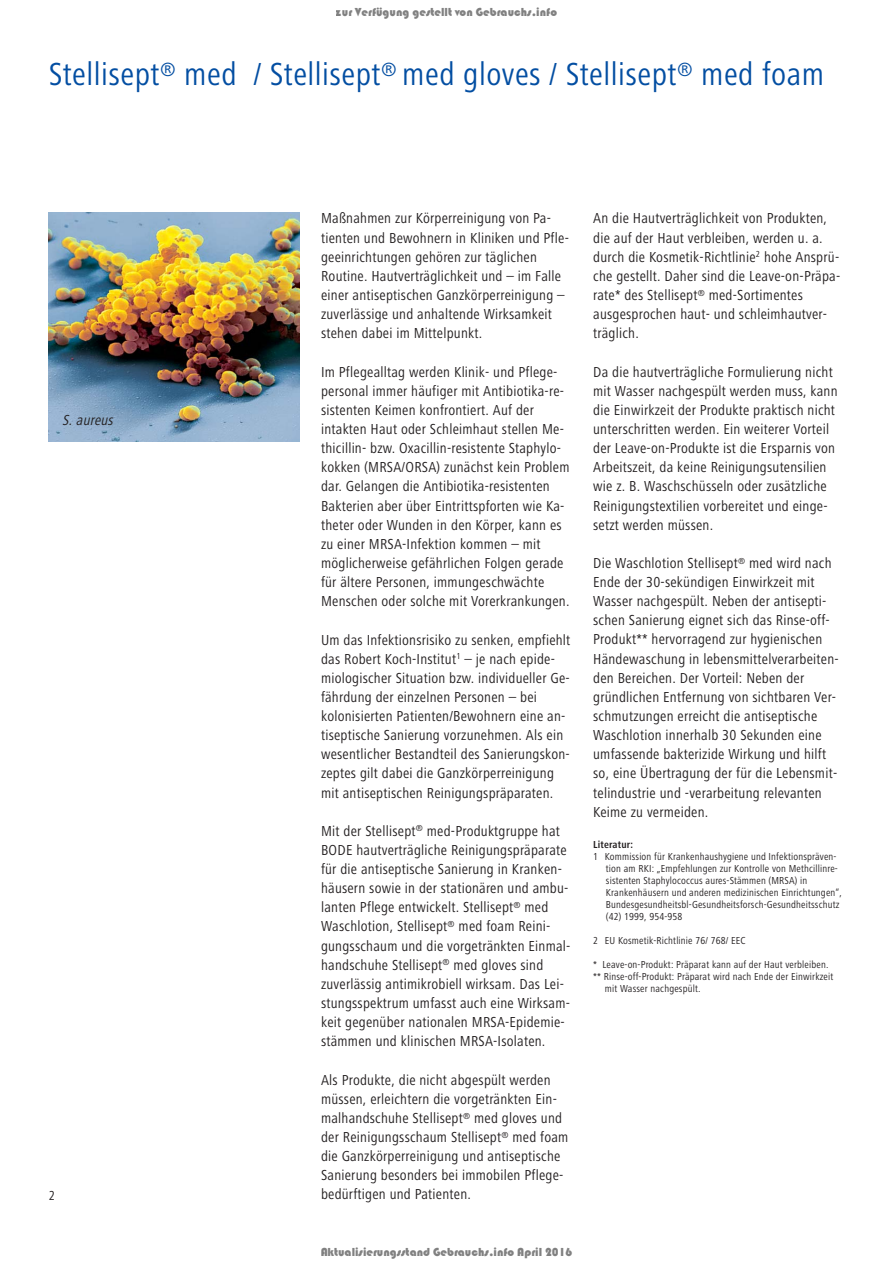
<style>
.page{position:relative;width:893px;height:1263px;background:#fff}
.page>*{position:absolute;margin:0;border:0;box-sizing:border-box;transform-origin:0 0}
.t1{font:33px "Hartmann";letter-spacing:.015em;color:#034ea2}
.t2{font:15px/19.2px "Hartmann";letter-spacing:.015em;color:#231f20}
.t3{font:italic 15px "Hartmann";color:#231f20}
.t4{font:13.5px "Hartmann";color:#231f20}
.t5{font:12px "Bauhaus 93";color:rgb(0 0 0/.5)}
.t6{font:10.5px/12px "Hartmann";letter-spacing:.015em;color:#231f20}
.t7{font:700 10.5px "Hartmann";letter-spacing:.015em;color:#231f20}
</style>
<div class="page">
<img style="left:49px;top:213px;width:251px;height:229px">
<p class="t5" style="left:336px;top:6px;width:223px">zur Verfügung gestellt von Gebrauchs.info</p>
<h1 class="t1" style="left:49px;top:62px;width:777px">Stellisept<sup>®</sup> med / Stellisept<sup>®</sup> med gloves / Stellisept<sup>®</sup> med foam</h1>
<p class="t3" style="left:62px;top:414px;width:55px">S.aureus</p>
<p class="t4" style="left:49px;top:1191px;width:8px">2</p>
<p class="t2" style="left:321px;top:210px;width:249px">Maßnahmen zur Körperreinigung von Pa&shy;tienten und Bewohnern in Kliniken und Pfle&shy;geeinrichtungen gehören zur täglichen Routine. Hautverträglichkeit und – im Falle einer antiseptischen Ganzkörperreinigung – zuverlässige und anhaltende Wirksamkeit stehen dabei im Mittelpunkt.</p>
<p class="t2" style="left:321px;top:363px;width:250px">Im Pflegealltag werden Klinik- und Pflege&shy;personal immer häufiger mit Antibiotika-re&shy;sistenten Keimen konfrontiert. Auf der intakten Haut oder Schleimhaut stellen Me&shy;thicillin- bzw. Oxacillin-resistente Staphylo&shy;kokken (MRSA/ORSA) zunächst kein Problem dar. Gelangen die Antibiotika-resistenten Bakterien aber über Eintrittspforten wie Ka&shy;theter oder Wunden in den Körper, kann es zu einer MRSA-Infektion kommen – mit möglicherweise gefährlichen Folgen gerade für ältere Personen, immungeschwächte Menschen oder solche mit Vorerkrankungen.</p>
<p class="t2" style="left:321px;top:631px;width:251px">Um das Infektionsrisiko zu senken, empfiehlt das Robert Koch-Institut<sup>1</sup> – je nach epide&shy;miologischer Situation bzw. individueller Ge&shy;fährdung der einzelnen Personen – bei kolonisierten Patienten/Bewohnern eine an&shy;tiseptische Sanierung vorzunehmen. Als ein wesentlicher Bestandteil des Sanierungskon&shy;zeptes gilt dabei die Ganzkörperreinigung mit antiseptischen Reinigungspräparaten.</p>
<p class="t2" style="left:321px;top:822px;width:251px">Mit der Stellisept<sup>®</sup> med-Produktgruppe hat BODE hautverträgliche Reinigungspräparate für die antisep tische Sanierung in Kranken&shy;häusern sowie in der stationären und ambu&shy;lanten Pflege entwickelt. Stellisept<sup>®</sup> med Waschlotion, Stellisept<sup>®</sup> med foam Reini&shy;gungsschaum und die vorgetränkten Einmal&shy;handschuhe Stellisept<sup>®</sup> med gloves sind zuverlässig antimikrobiell wirksam. Das Lei&shy;stungsspektrum umfasst auch eine Wirksam&shy;keit gegenüber nationalen MRSA-Epidemie&shy;stämmen und klinischen MRSA-Isolaten.</p>
<p class="t2" style="left:321px;top:1071px;width:249px">Als Produkte, die nicht abgespült werden müssen, erleichtern die vorgetränkten Ein&shy;malhandschuhe Stellisept<sup>®</sup> med gloves und der Reinigungsschaum Stellisept<sup>®</sup> med foam die Ganzkörperreinigung und antiseptische Sanierung besonders bei immobilen Pflege&shy;bedürf tigen und Patienten.</p>
<p class="t5" style="left:321px;top:1245px;width:253px">Aktualisierungsstand Gebrauchs.info April 2016</p>
<p class="t2" style="left:593px;top:210px;width:249px">An die Hautverträglichkeit von Produkten, die auf der Haut verbleiben, werden u. a. durch die Kosmetik-Richtlinie<sup>2</sup> hohe An sprü&shy;che gestellt. Daher sind die Leave-on-Präpa&shy;rate* des Stellisept<sup>®</sup> med-Sortimentes ausgesprochen haut- und schleimhautver&shy;träglich.</p>
<p class="t2" style="left:593px;top:363px;width:246px">Da die hautverträgliche Formulierung nicht mit Wasser nachgespült werden muss, kann die Einwirkzeit der Produkte praktisch nicht unterschritten werden. Ein weiterer Vorteil der Leave-on-Produkte ist die Ersparnis von Arbeitszeit, da keine Reinigungsuten silien wie z. B. Waschschüsseln oder zusätzliche Reinigungstextilien vorbereitet und einge&shy;setzt werden müssen.</p>
<p class="t2" style="left:593px;top:555px;width:247px">Die Waschlotion Stellisept<sup>®</sup> med wird nach Ende der 30-sekündigen Einwirkzeit mit Wasser nachgespült. Neben der antisepti&shy;schen Sanierung eignet sich das Rinse-off-Produkt** hervorragend zur hygienischen Händewaschung in lebensmittelverarbeiten&shy;den Bereichen. Der Vorteil: Neben der gründlichen Entfernung von sichtbaren Ver&shy;schmutzungen erreicht die antiseptische Waschlotion innerhalb 30 Sekunden eine umfassende bakterizide Wirkung und hilft so, eine Übertragung der für die Lebensmit&shy;tel industrie und -verarbeitung relevanten Keime zu vermeiden.</p>
<p class="t7" style="left:593px;top:840px;width:41px">Literatur:</p>
<p class="t6" style="left:606px;top:851px;width:238px;text-indent:-13px">1 Kommission für Krankenhaushygiene und Infektionspräven&shy;tion am RKI: „Empfehlungen zur Kontrolle von Methcillinre&shy;sistenten Staphylococcus aures-Stämmen (MRSA) in Krankenhäusern und anderen medizinischen Einrichtungen“, Bundesgesundheitsbl-Gesundheitsforsch-Gesundheitsschutz (42) 1999, 954-958</p>
<p class="t6" style="left:593px;top:935px;width:154px">2 EU Kosmetik-Richtlinie 76/ 768/ EEC</p>
<p class="t6" style="left:593px;top:959px;width:237px">* Leave-on-Produkt: Präparat kann auf der Haut verbleiben.</p>
<p class="t6" style="left:593px;top:971px;width:242px">** Rinse-off-Produkt: Präparat wird nach Ende der Einwirkzeit</p>
<p class="t6" style="left:605px;top:983px;width:97px">mit Wasser nachgespült.</p>
</div>
